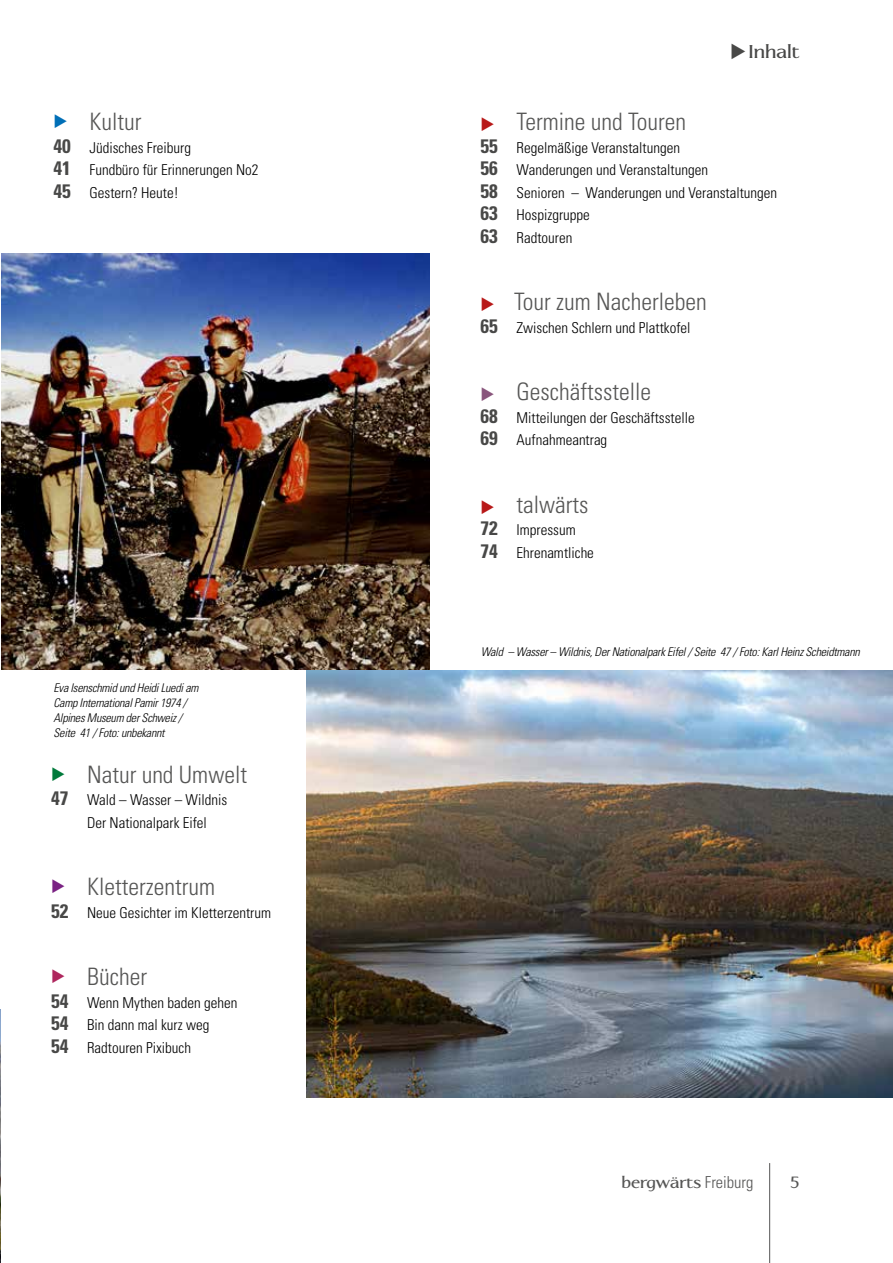
<style>
.page{position:relative;width:893px;height:1263px;background:#fff}
.page>*{position:absolute;margin:0;border:0;box-sizing:border-box;transform-origin:0 0}
.t1{font:300 condensed 24px "Univers LT";color:#565655}
.t2{font:700 18.75px "Linotype Aperto";color:#484847}
.t3{font:700 16.5px "Linotype Aperto";color:#565655}
.t4{font:300 condensed 15px/22.5px "Univers LT";color:#000}
.t5{font:italic 300 condensed 12px/15px "Univers LT";letter-spacing:-.02em;color:#000}
.s1{color:#006fb7}
.s2{font-weight:700;font-size:19.5px;color:#484847}
.s3{color:#007a3b}
.s4{color:#7a2283}
.s5{color:#af275e}
.s6{color:#b81919}
.s7{color:#89557c}
.s8{font-family:"Univers LT";font-weight:300;font-stretch:condensed}
</style>
<div class="page">
<hr style="left:769px;top:1163px;width:1px;height:100px;background:#565655">
<img style="left:0;top:1009px;width:1px;height:254px">
<img style="left:1px;top:253px;width:428px;height:416px">
<img style="left:306px;top:670px;width:587px;height:428px">
<h1 class="t1" style="left:54px;top:107px;width:89px"><span class="s1">◆</span> Kultur</h1>
<p class="t4" style="left:54px;top:136px;width:207px"><span class="s2">40</span> Jüdisches Freiburg<br><span class="s2">41</span> Fundbüro für Erinnerungen No2<br><span class="s2">45</span> Gestern? Heute!</p>
<p class="t5" style="left:54px;top:680px;width:146px">Eva Isenschmid und Heidi Luedi am<br>Camp International Pamir 1974 /<br>Alpines Museum der Schweiz /<br>Seite 41 / Foto: unbekannt</p>
<h1 class="t1" style="left:51px;top:760px;width:197px"><span class="s3">◆</span> Natur und Umwelt</h1>
<p class="t4" style="left:87px;top:789px;width:142px;text-indent:-36px"><span class="s2">47</span> Wald – Wasser – Wildnis<br>Der Nationalpark Eifel</p>
<h1 class="t1" style="left:51px;top:872px;width:165px"><span class="s4">◆</span> Kletterzentrum</h1>
<p class="t4" style="left:51px;top:901px;width:222px"><span class="s2">52</span> Neue Gesichter im Kletterzentrum</p>
<h1 class="t1" style="left:51px;top:962px;width:97px"><span class="s5">◆</span> Bücher</h1>
<p class="t4" style="left:51px;top:991px;width:188px"><span class="s2">54</span> Wenn Mythen baden gehen<br><span class="s2">54</span> Bin dann mal kurz weg<br><span class="s2">54</span> Radtouren Pixibuch</p>
<p class="t2" style="left:730px;top:41px;width:71px">◆Inhalt</p>
<h1 class="t1" style="left:480px;top:107px;width:207px"><span class="s6">◆</span> Termine und Touren</h1>
<p class="t4" style="left:480px;top:136px;width:298px"><span class="s2">55</span> Regelmäßige Veranstaltungen<br><span class="s2">56</span> Wanderungen und Veranstaltungen<br><span class="s2">58</span> Senioren – Wanderungen und Veranstaltungen<br><span class="s2">63</span> Hospizgruppe<br><span class="s2">63</span> Radtouren</p>
<h1 class="t1" style="left:480px;top:287px;width:228px"><span class="s6">◆</span> Tour zum Nacherleben</h1>
<p class="t4" style="left:480px;top:316px;width:212px"><span class="s2">65</span> Zwischen Schlern und Plattkofel</p>
<h1 class="t1" style="left:480px;top:377px;width:172px"><span class="s7">◆</span> Geschäftsstelle</h1>
<p class="t4" style="left:480px;top:406px;width:216px"><span class="s2">68</span> Mitteilungen der Geschäftsstelle<br><span class="s2">69</span> Aufnahmeantrag</p>
<h1 class="t1" style="left:480px;top:490px;width:109px"><span class="s6">◆</span> talwärts</h1>
<p class="t4" style="left:480px;top:519px;width:115px"><span class="s2">72</span> Impressum<br><span class="s2">74</span> Ehrenamtliche</p>
<p class="t5" style="left:481px;top:644px;width:381px">Wald – Wasser – Wildnis, Der Nationalpark Eifel / Seite 47 / Foto: Karl Heinz Scheidtmann</p>
<p class="t3" style="left:621px;top:1172px;width:134px">bergwärts <span class="s8">Freiburg</span></p>
<p class="t3" style="left:790px;top:1172px;width:11px">5</p>
</div>
